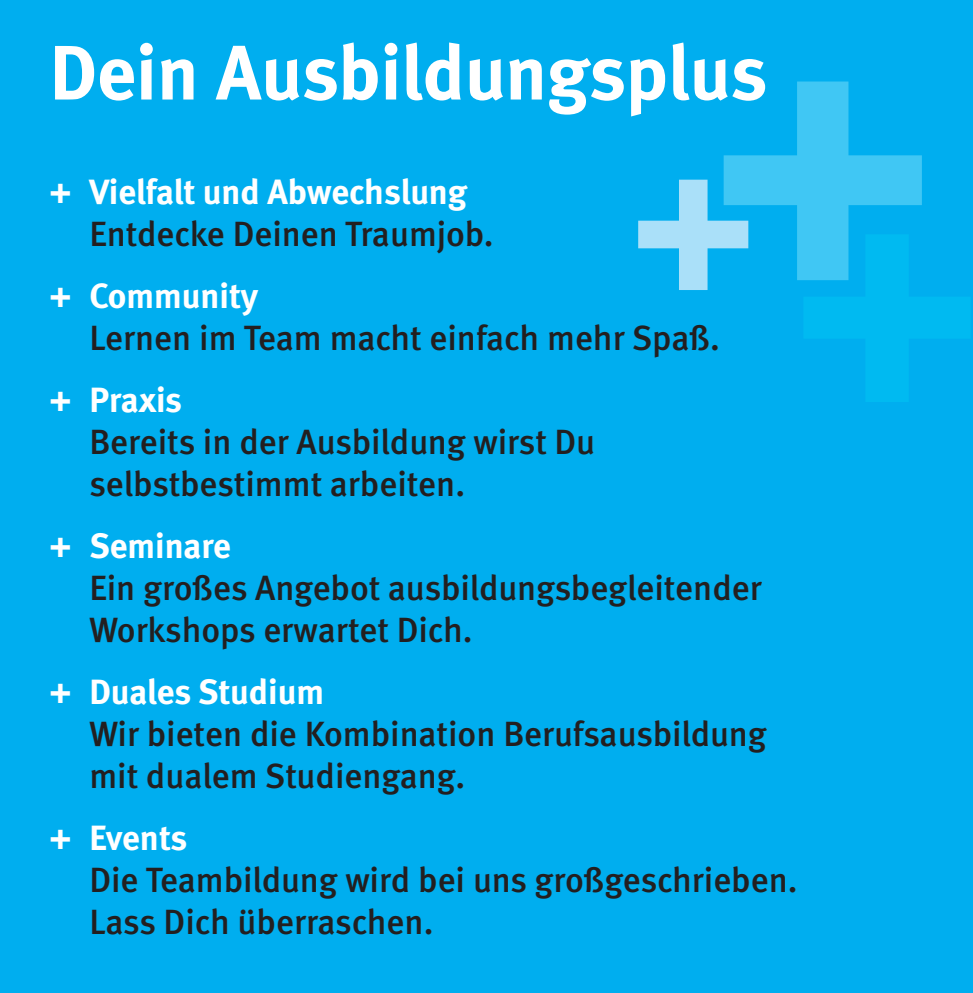
<style>
.page{position:relative;width:973px;height:993px;background:#fff}
.page>*{position:absolute;margin:0;border:0;box-sizing:border-box;transform-origin:0 0}
.t1{font:315px "Meta Black LF";color:#40c7f4}
.t2{font:266px "Meta Black LF";color:#00baf1}
.t3{font:175px "Meta Black LF";color:#aae0f9}
.t4{font:77px "Meta Bold LF";letter-spacing:-.005em;color:#fff}
.t5{font:35px/42px "Meta Medium LF";color:#231f20}
.t6{font:35px/42px "Meta Bold LF";letter-spacing:-.005em;color:#fff}
.s1{font-family:"Meta Medium LF";color:#231f20}
.s2{font-family:"Meta Bold LF";color:#fff}
</style>
<div class="page">
<div style="left:0;top:0;width:972px;height:992px;background:#00aeef"></div>
<p class="t4" style="left:50px;top:27px;width:719px">Dein Ausbildungsplus</p>
<p class="t1" style="left:711px;top:-12px;width:225px">+</p>
<p class="t6" style="left:89px;top:170px;width:406px;text-indent:-40px">+ Vielfalt und Abwechslung<br><span class="s1">Entdecke Deinen Traumjob.</span></p>
<p class="t5" style="left:89px;top:274px;width:631px;text-indent:-40px"><span class="s2">+ Community<br></span>Lernen im Team macht einfach mehr Spaß.</p>
<p class="t5" style="left:89px;top:378px;width:507px;text-indent:-40px"><span class="s2">+ Praxis<br></span>Bereits in der Ausbildung wirst Du selbstbestimmt arbeiten.</p>
<p class="t5" style="left:89px;top:524px;width:673px;text-indent:-40px"><span class="s2">+ Seminare<br></span>Ein großes Angebot ausbildungsbegleitender<br>Workshops erwartet Dich.</p>
<p class="t5" style="left:89px;top:670px;width:678px;text-indent:-40px"><span class="s2">+ Duales Studium<br></span>Wir bieten die Kombination Berufsausbildung mit dualem Studiengang.</p>
<p class="t5" style="left:89px;top:816px;width:709px;text-indent:-40px"><span class="s2">+ Events<br></span>Die Teambildung wird bei uns großgeschrieben.<br>Lass Dich überraschen.</p>
<p class="t3" style="left:631px;top:128px;width:126px">+</p>
<p class="t2" style="left:792px;top:155px;width:190px">+</p>
</div>
